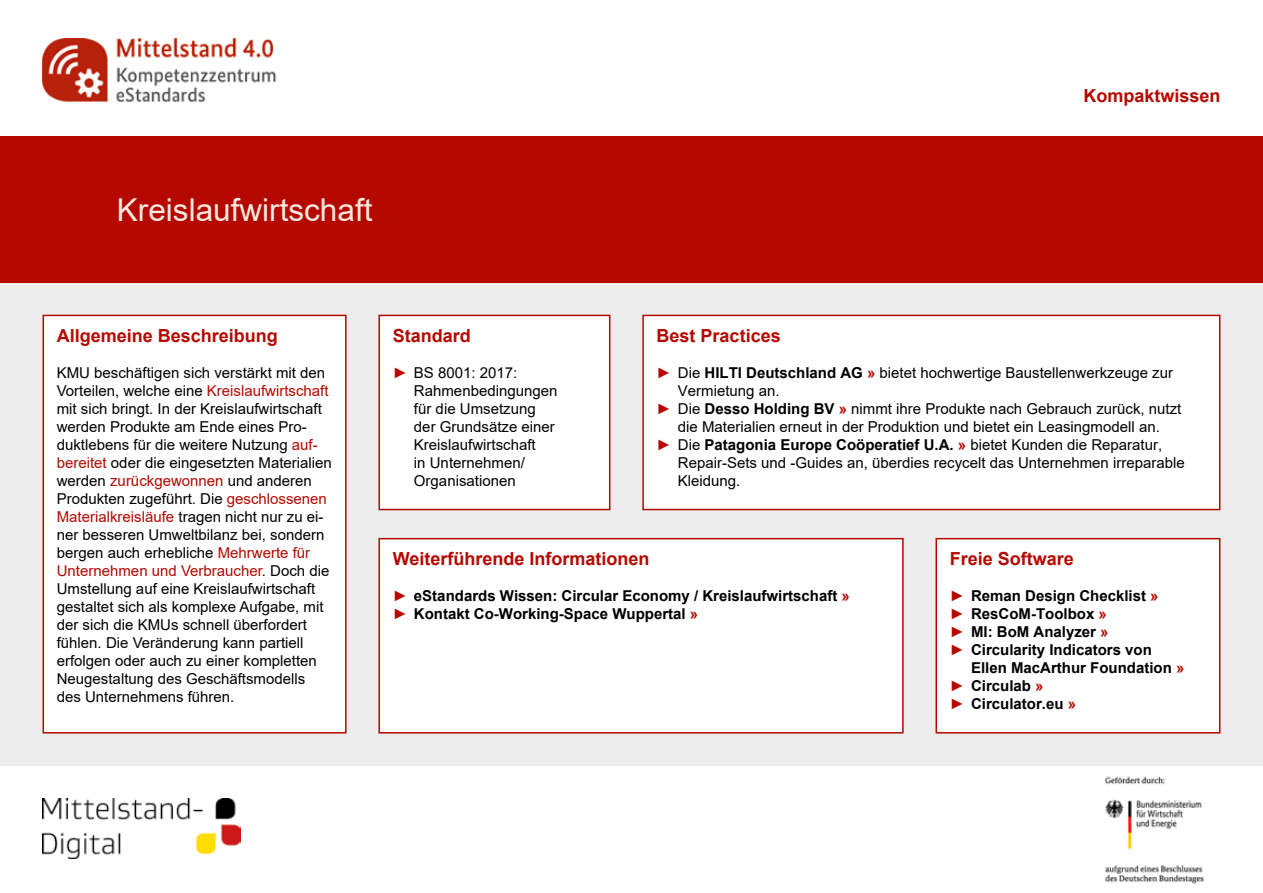
<style>
.page{position:relative;width:1263px;height:893px;background:#fff}
.page>*{position:absolute;margin:0;border:0;box-sizing:border-box;transform-origin:0 0}
.t1{font:31.5px "Arial";color:#f9e9e1}
.t2{font:700 18px "Arial";color:#b50900}
.t3{font:15px/18px "Arial";color:#000}
.t4{font:700 15px/18px "Arial";color:#000}
.s1{color:#b50900}
.s2{font-weight:700}
.s3{font-weight:700;color:#b50900}
.s4{font-weight:400;color:#b50900}
.s5{font-weight:400}
.s6{color:#b50800}
</style>
<div class="page">
<div style="left:0;top:283px;width:1263px;height:482px;background:#ededed"></div>
<div style="left:0;top:136px;width:1263px;height:147px;background:#b50900"></div>
<div style="left:43px;top:315px;width:303px;height:418px;background:#fff"></div>
<div style="left:43px;top:315px;width:304px;height:418px;border:2px solid #b50900"></div>
<div style="left:936px;top:539px;width:284px;height:194px;background:#fff"></div>
<div style="left:935px;top:538px;width:285px;height:195px;border:2px solid #b50900"></div>
<div style="left:643px;top:315px;width:577px;height:194px;background:#fff"></div>
<div style="left:642px;top:315px;width:578px;height:195px;border:2px solid #b50900"></div>
<div style="left:379px;top:539px;width:524px;height:194px;background:#fff"></div>
<div style="left:378px;top:538px;width:526px;height:195px;border:2px solid #b50900"></div>
<div style="left:379px;top:315px;width:231px;height:194px;background:#fff"></div>
<div style="left:378px;top:315px;width:232px;height:195px;border:2px solid #b50900"></div>
<img style="left:43px;top:38px;width:234px;height:64px">
<img style="left:43px;top:798px;width:197px;height:61px">
<img style="left:1105px;top:776px;width:99px;height:108px">
<h1 class="t1" style="left:117px;top:188px;width:257px">Kreislaufwirtschaft</h1>
<p class="t2" style="left:1083px;top:83px;width:139px">Kompaktwissen</p>
<p class="t2" style="left:57px;top:323px;width:223px">Allgemeine Beschreibung</p>
<p class="t3" style="left:57px;top:364px;width:277px">KMU beschäftigen sich verstärkt mit den Vorteilen, welche eine <span class="s1">Kreislaufwirtschaft </span>mit sich bringt. In der Kreislaufwirtschaft werden Produkte am Ende eines Pro&shy;duktlebens für die weitere Nutzung <span class="s1">auf&shy;bereitet</span> oder die eingesetzten Materialien werden <span class="s1">zurückgewonnen</span> und anderen Produkten zugeführt. Die <span class="s1">geschlossenen Materialkreisläufe</span> tragen nicht nur zu ei&shy;ner besseren Umweltbilanz bei, sondern bergen auch erhebliche <span class="s1">Mehrwerte für Unternehmen und Verbraucher</span>. Doch die Umstellung auf eine Kreislaufwirtschaft gestaltet sich als komplexe Aufgabe, mit der sich die KMUs schnell überfordert fühlen. Die Veränderung kann partiell erfolgen oder auch zu einer kompletten Neugestaltung des Geschäftsmodells des Unternehmens führen.</p>
<p class="t2" style="left:393px;top:323px;width:80px">Standard</p>
<p class="t3" style="left:414px;top:364px;width:145px;text-indent:-21px"><span class="s1">►</span> BS 8001: 2017:<br>Rahmenbedingungen für die Umsetzung der Grundsätze einer<br>Kreislaufwirtschaft<br>in Unternehmen/<br>Organisationen</p>
<p class="t2" style="left:657px;top:323px;width:126px">Best Practices</p>
<p class="t3" style="left:657px;top:364px;width:518px"><span class="s1">►</span> Die <span class="s2">HILTI Deutschland AG</span> <span class="s3">»</span> bietet hochwertige Baustellenwerkzeuge zur</p>
<p class="t3" style="left:678px;top:382px;width:103px">Vermietung an.</p>
<p class="t3" style="left:657px;top:400px;width:526px"><span class="s1">►</span> Die <span class="s2">Desso Holding BV</span> <span class="s3">»</span> nimmt ihre Produkte nach Gebrauch zurück, nutzt</p>
<p class="t3" style="left:678px;top:418px;width:483px">die Materialien erneut in der Produktion und bietet ein Leasingmodell an.</p>
<p class="t4" style="left:657px;top:436px;width:507px"><span class="s4">►</span> <span class="s5">Die</span> Patagonia Europe Coöperatief U.A. <span class="s1">»</span> <span class="s5">bietet Kunden die Reparatur,</span></p>
<p class="t3" style="left:678px;top:454px;width:508px">Repair-Sets und -Guides an, überdies recycelt das Unternehmen irreparable</p>
<p class="t3" style="left:678px;top:472px;width:64px">Kleidung.</p>
<p class="t2" style="left:393px;top:546px;width:258px">Weiterführende Informationen</p>
<p class="t4" style="left:393px;top:587px;width:459px"><span class="s4">►</span> eStandards Wissen: Circular Economy / Kreislaufwirtschaft <span class="s1">» </span><span class="s4">►</span> Kontakt Co-Working-Space Wuppertal <span class="s6">»</span></p>
<p class="t2" style="left:950px;top:546px;width:126px">Freie Software</p>
<p class="t4" style="left:950px;top:587px;width:210px"><span class="s4">►</span> Reman Design Checklist <span class="s1">»</span></p>
<p class="t4" style="left:950px;top:605px;width:159px"><span class="s4">►</span> ResCoM-Toolbox <span class="s1">»</span></p>
<p class="t4" style="left:950px;top:623px;width:160px"><span class="s4">►</span> MI: BoM Analyzer <span class="s1">»</span></p>
<p class="t4" style="left:950px;top:641px;width:204px"><span class="s4">►</span> Circularity Indicators von</p>
<p class="t4" style="left:971px;top:659px;width:215px">Ellen MacArthur Foundation <span class="s1">»</span></p>
<p class="t4" style="left:950px;top:677px;width:95px"><span class="s4">►</span> Circulab <span class="s1">»</span></p>
<p class="t4" style="left:950px;top:695px;width:128px"><span class="s4">►</span> Circulator.eu <span class="s1">»</span></p>
</div>
